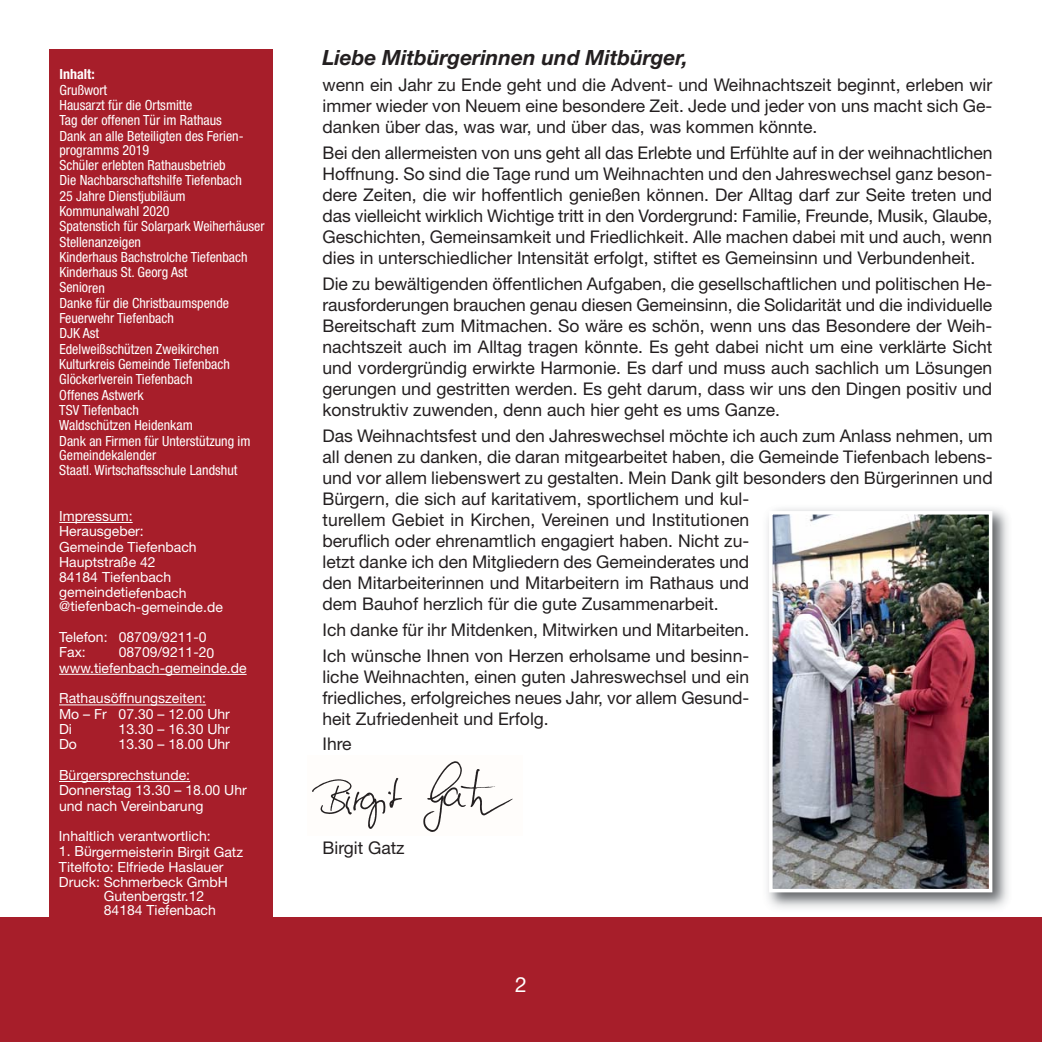
<style>
.page{position:relative;width:1042px;height:1042px;background:#fff}
.page>*{position:absolute;margin:0;border:0;box-sizing:border-box;transform-origin:0 0}
.t1{font:italic 700 21px "Helvetica Neue";color:#231f20}
.t2{font:21px "Helvetica Neue";color:#fff}
.t3{font:17.5px/21px "Helvetica Neue";color:#231f20;text-align:justify}
.t4{font:condensed 14px/15.4px "Helvetica Neue";color:#fff}
.t5{font:14px/15.4px "Helvetica Neue";color:#fff}
.t6{font:700 condensed 14px "Helvetica Neue";color:#fff}
</style>
<div class="page">
<div style="left:0;top:918px;width:1042px;height:124px;background:#a71e2a"></div>
<div style="left:50px;top:50px;width:223px;height:880px;background:#a71e2a"></div>
<hr style="left:59px;top:522px;width:74px;height:1px;background:#fff">
<hr style="left:59px;top:674px;width:188px;height:1px;background:#fff">
<hr style="left:59px;top:704px;width:147px;height:1px;background:#fff">
<hr style="left:59px;top:781px;width:131px;height:1px;background:#fff">
<img style="left:767px;top:508px;width:241px;height:400px">
<img style="left:774px;top:516px;width:213px;height:371px">
<div style="left:769px;top:511px;width:223px;height:381px;border:4px solid #fff"></div>
<img style="left:312px;top:761px;width:201px;height:71px">
<p class="t6" style="left:60px;top:69px;width:37px">Inhalt:</p>
<p class="t4" style="left:59px;top:83px;width:186px">Grußwort<br>Hausarzt für die Ortsmitte<br>Tag der offenen Tür im Rathaus<br>Dank an alle Beteiligten des Ferien-</p>
<p class="t4" style="left:59px;top:143px;width:207px">programms 2019<br>Schüler erlebten Rathausbetrieb<br>Die Nachbarschaftshilfe Tiefenbach<br>25 Jahre Dienstjubiläum<br>Kommunalwahl 2020<br>Spatenstich für Solarpark Weiherhäuser<br>Stellenanzeigen<br>Kinderhaus Bachstrolche Tiefenbach<br>Kinderhaus St. Georg Ast<br>Senioren<br>Danke für die Christbaumspende<br>Feuerwehr Tiefenbach<br>DJK Ast<br>Edelweißschützen Zweikirchen<br>Kulturkreis Gemeinde Tiefenbach<br>Glöckerlverein Tiefenbach<br>Offenes Astwerk<br>TSV Tiefenbach<br>Waldschützen Heidenkam<br>Dank an Firmen für Unterstützung im</p>
<p class="t4" style="left:59px;top:448px;width:180px">Gemeindekalender<br>Staatl. Wirtschaftsschule Landshut</p>
<p class="t5" style="left:59px;top:509px;width:139px">Impressum:<br>Herausgeber:<br>Gemeinde Tiefenbach<br>Hauptstraße 42<br>84184 Tiefenbach gemeindetiefenbach</p>
<p class="t5" style="left:59px;top:592px;width:165px;line-height:30.6px">@tiefenbach-gemeinde.de<br>Telefon: 08709/9211-0</p>
<p class="t5" style="left:59px;top:646px;width:28px">Fax:</p>
<p class="t5" style="left:59px;top:646px;width:189px;text-indent:60px">08709/9211-20 www.tiefenbach-gemeinde.de</p>
<p class="t5" style="left:59px;top:692px;width:172px">Rathausöffnungszeiten:<br>Mo – Fr 07.30 – 12.00 Uhr<br>Di</p>
<p class="t5" style="left:119px;top:723px;width:113px">13.30 – 16.30 Uhr</p>
<p class="t5" style="left:59px;top:738px;width:19px">Do</p>
<p class="t5" style="left:59px;top:730px;width:172px;line-height:30.6px;text-indent:60px">13.30 – 18.00 Uhr<br>Bürgersprechstunde:</p>
<p class="t5" style="left:59px;top:784px;width:189px">Donnerstag 13.30 – 18.00 Uhr und nach Vereinbarung</p>
<p class="t5" style="left:59px;top:830px;width:153px">Inhaltlich verantwortlich:</p>
<p class="t5" style="left:59px;top:845px;width:186px">1. Bürgermeisterin Birgit Gatz</p>
<p class="t5" style="left:59px;top:860px;width:166px">Titelfoto: Elfriede Haslauer</p>
<p class="t5" style="left:59px;top:876px;width:170px">Druck: Schmerbeck GmbH</p>
<p class="t5" style="left:104px;top:890px;width:102px">Gutenbergstr.12</p>
<p class="t5" style="left:104px;top:904px;width:114px">84184 Tiefenbach</p>
<p class="t1" style="left:322px;top:50px;width:367px">Liebe Mitbürgerinnen und Mitbürger,</p>
<p class="t3" style="left:322px;top:76px;width:671px">wenn ein Jahr zu Ende geht und die Advent- und Weihnachtszeit beginnt, erleben wir immer wieder von Neuem eine besondere Zeit. Jede und jeder von uns macht sich Ge&shy;danken über das, was war, und über das, was kommen könnte.</p>
<p class="t3" style="left:322px;top:143px;width:671px">Bei den allermeisten von uns geht all das Erlebte und Erfühlte auf in der weihnachtlichen Hoffnung. So sind die Tage rund um Weihnachten und den Jahreswechsel ganz beson&shy;dere Zeiten, die wir hoffentlich genießen können. Der Alltag darf zur Seite treten und das vielleicht wirklich Wichtige tritt in den Vordergrund: Familie, Freunde, Musik, Glaube, Geschichten, Gemeinsamkeit und Friedlichkeit. Alle machen dabei mit und auch, wenn dies in unterschiedlicher Intensität erfolgt, stiftet es Gemeinsinn und Verbundenheit.</p>
<p class="t3" style="left:322px;top:274px;width:671px">Die zu bewältigenden öffentlichen Aufgaben, die gesellschaftlichen und politischen He&shy;rausforderungen brauchen genau diesen Gemeinsinn, die Solidarität und die individuelle Bereitschaft zum Mitmachen. So wäre es schön, wenn uns das Besondere der Weih&shy;nachtszeit auch im Alltag tragen könnte. Es geht dabei nicht um eine verklärte Sicht und vordergründig erwirkte Harmonie. Es darf und muss auch sachlich um Lösungen gerungen und gestritten werden. Es geht darum, dass wir uns den Dingen positiv und konstruktiv zuwenden, denn auch hier geht es ums Ganze.</p>
<p class="t3" style="left:322px;top:426px;width:672px;text-align:left">Das Weihnachtsfest und den Jahreswechsel möchte ich auch zum Anlass nehmen, um all denen zu danken, die daran mitgearbeitet haben, die Gemeinde Tiefenbach lebens&shy;und vor allem liebenswert zu gestalten. Mein Dank gilt besonders den Bürgerinnen und Bürgern, die sich auf karitativem, sportlichem und kul-<br>turellem Gebiet in Kirchen, Vereinen und Institutionen<br>beruflich oder ehrenamtlich engagiert haben. Nicht zu-<br>letzt danke ich den Mitgliedern des Gemeinderates und<br>den Mitarbeiterinnen und Mitarbeitern im Rathaus und<br>dem Bauhof herzlich für die gute Zusammenarbeit.</p>
<p class="t3" style="left:322px;top:618px;width:428px;line-height:25.9px">Ich danke für ihr Mitdenken, Mitwirken und Mitarbeiten.<br>Ich wünsche Ihnen von Herzen erholsame und besinn-</p>
<p class="t3" style="left:322px;top:667px;width:428px">liche Weihnachten, einen guten Jahreswechsel und ein friedliches, erfolgreiches neues Jahr, vor allem Gesund&shy;heit Zufriedenheit und Erfolg.</p>
<p class="t3" style="left:322px;top:735px;width:31px">Ihre</p>
<p class="t3" style="left:322px;top:839px;width:84px">Birgit Gatz</p>
<p class="t2" style="left:515px;top:977px;width:13px">2</p>
</div>
